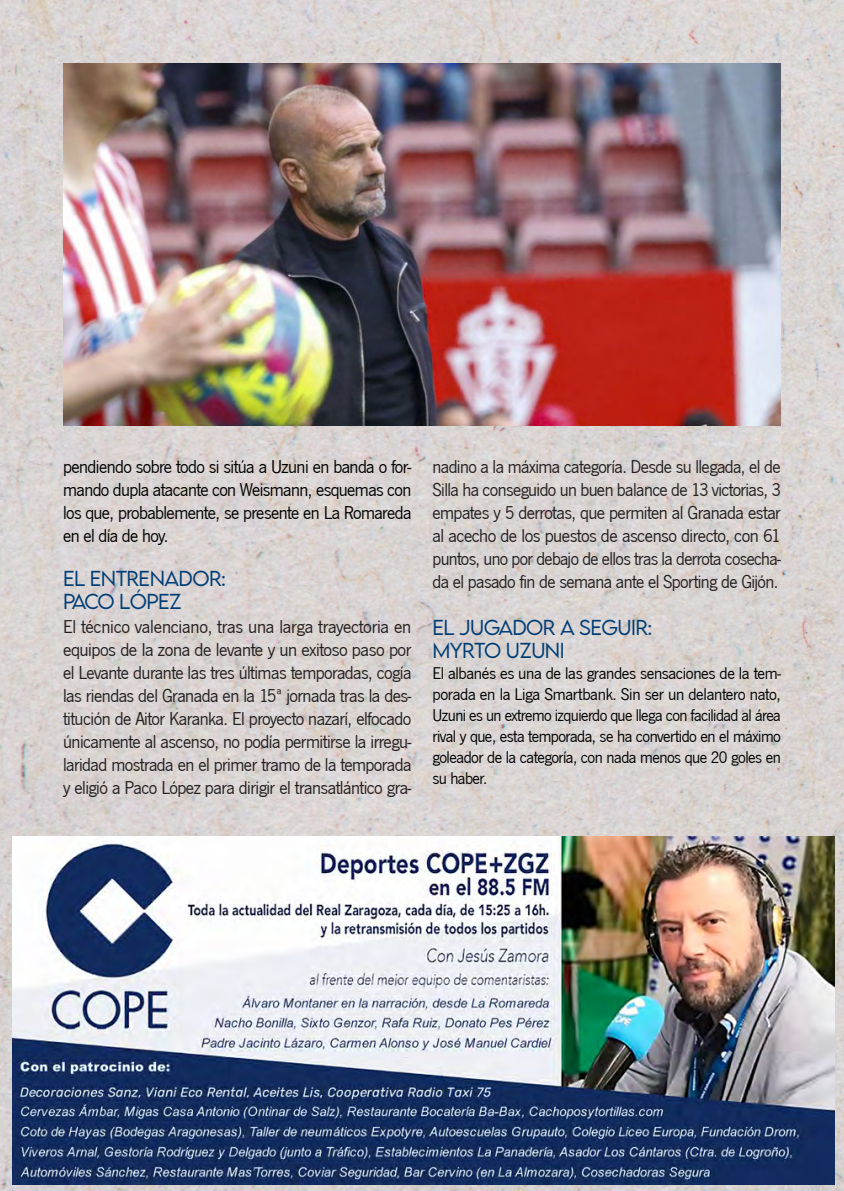
<style>
.page{position:relative;width:844px;height:1191px;background:#fff}
.page>*{position:absolute;margin:0;border:0;box-sizing:border-box;transform-origin:0 0}
.t1{font:19.25px/23.1px "News Gothic Becker";letter-spacing:-.03em;color:#231f20;text-align:justify}
.t2{font:19.25px/23.1px "News Gothic Becker";letter-spacing:-.03em;color:#000;text-align:justify}
.t3{font:300 19.25px "LEMONMILK";letter-spacing:-.03em;color:#003d76}
.t4{font:17.5px/21px "News Gothic Becker";letter-spacing:-.03em;color:#000;text-align:justify}
</style>
<div class="page">
<img style="left:0;top:0;width:843px;height:1191px">
<img style="left:63px;top:63px;width:717px;height:362px">
<img style="left:13px;top:836px;width:821px;height:348px">
<p class="t2" style="left:63px;top:455px;width:350px">pendiendo sobre todo si sitúa a Uzuni en banda o for&shy;mando dupla atacante con Weismann, esquemas con los que, probablemente, se presente en La Romareda en el día de hoy.</p>
<p class="t3" style="left:63px;top:566px;width:164px">EL ENTRENADOR:</p>
<p class="t3" style="left:63px;top:589px;width:120px">PACO LÓPEZ</p>
<p class="t1" style="left:63px;top:615px;width:350px">El técnico valenciano, tras una larga trayectoria en equipos de la zona de levante y un exitoso paso por el Levante durante las tres últimas temporadas, cogía las riendas del Granada en la 15ª jornada tras la des&shy;titución de Aitor Karanka. El proyecto nazarí, elfocado únicamente al ascenso, no podía permitirse la irregu&shy;laridad mostrada en el primer tramo de la temporada y eligió a Paco López para dirigir el transatlántico gra-</p>
<p class="t1" style="left:432px;top:455px;width:350px">nadino a la máxima categoría. Desde su llegada, el de Silla ha conseguido un buen balance de 13 victorias, 3 empates y 5 derrotas, que permiten al Granada estar al acecho de los puestos de ascenso directo, con 61 puntos, uno por debajo de ellos tras la derrota cosecha&shy;da el pasado fin de semana ante el Sporting de Gijón.</p>
<p class="t3" style="left:432px;top:614px;width:221px">EL JUGADOR A SEGUIR:</p>
<p class="t3" style="left:432px;top:637px;width:134px">MYRTO UZUNI</p>
<p class="t4" style="left:432px;top:662px;width:350px">El albanés es una de las grandes sensaciones de la tem&shy;porada en la Liga Smartbank. Sin ser un delantero nato, Uzuni es un extremo izquierdo que llega con facilidad al área rival y que, esta temporada, se ha convertido en el máximo goleador de la categoría, con nada menos que 20 goles en su haber.</p>
</div>
